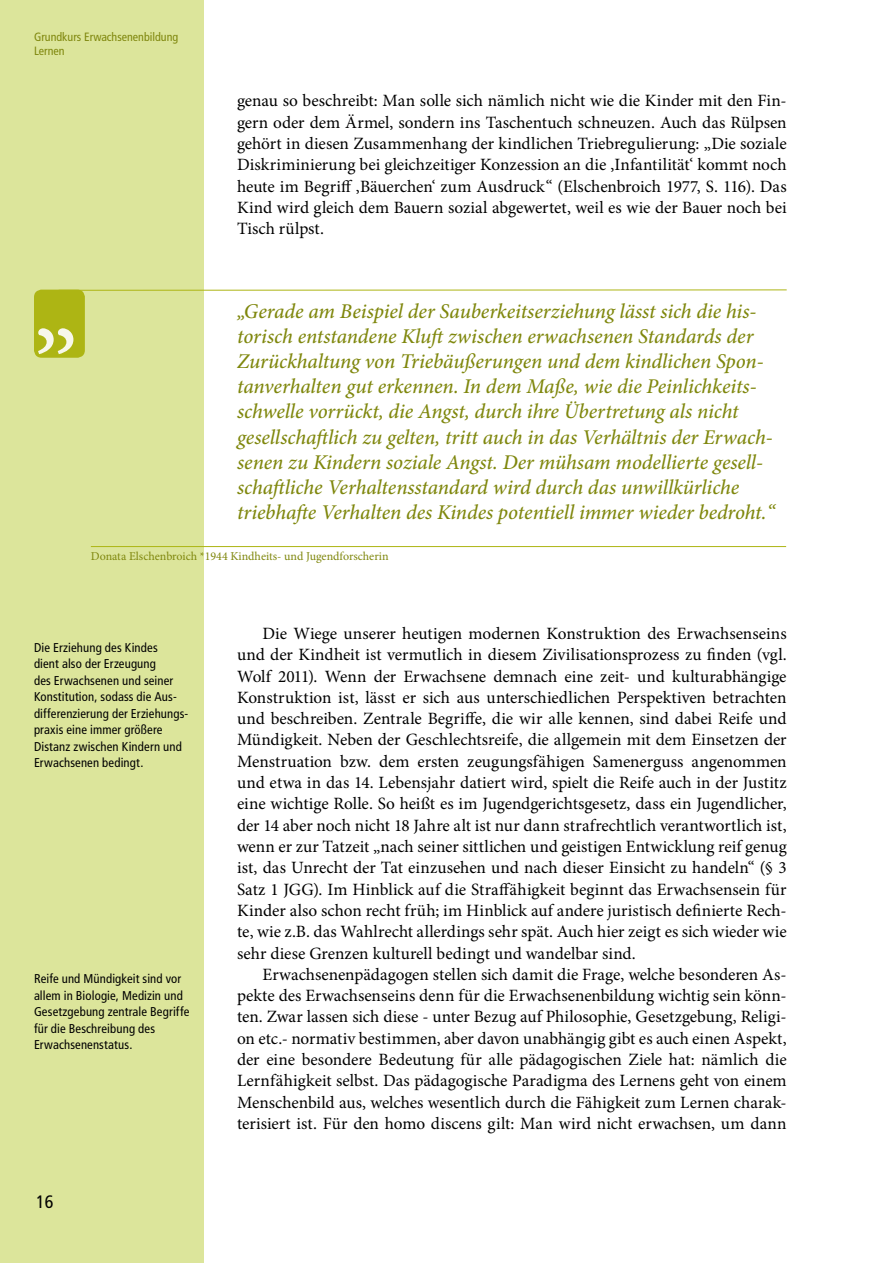
<style>
.page{position:relative;width:893px;height:1263px;background:#fff}
.page>*{position:absolute;margin:0;border:0;box-sizing:border-box;transform-origin:0 0}
.t1{font:italic 500 21px/25.2px "Minion Pro";letter-spacing:-.005em;color:#7f870d}
.t2{font:condensed 18px "Frutiger LT";color:#000}
.t3{font:17.25px/21.3px "Minion Pro";color:#000;text-align:justify}
.t4{font:condensed 12.75px/16.5px "Frutiger LT";letter-spacing:.01em;color:#000}
.t5{font:12px "Minion Pro";letter-spacing:-.005em;color:#7f870d}
.t6{font:condensed 12px/14.4px "Frutiger LT";color:#7f870d}
</style>
<div class="page">
<div style="left:0;top:0;width:204px;height:1263px;background:#dce59b"></div>
<hr style="left:91px;top:546px;width:695px;height:1px;background:#adb514">
<hr style="left:59px;top:289px;width:728px;height:2px;background:#adb514">
<div style="left:34px;top:290px;width:51px;height:68px;background:#adb514;border-radius:8px"></div>
<svg style="left:38px;top:328px;width:35px;height:26px"></svg>
<p class="t6" style="left:34px;top:30px;width:146px">Grundkurs Erwachsenenbildung<br>Lernen</p>
<p class="t3" style="left:237px;top:90px;width:551px">genau so beschreibt: Man solle sich nämlich nicht wie die Kinder mit den Fin&shy;gern oder dem Ärmel, sondern ins Taschentuch schneuzen. Auch das Rülpsen gehört in diesen Zusammenhang der kindlichen Triebregulierung: „Die soziale Diskriminierung bei gleichzeitiger Konzession an die ,Infantilität‘ kommt noch heute im Begriff ,Bäuerchen‘ zum Ausdruck“ (Elschenbroich 1977, S. 116). Das Kind wird gleich dem Bauern sozial abgewertet, weil es wie der Bauer noch bei Tisch rülpst.</p>
<p class="t1" style="left:237px;top:298px;width:539px">„Gerade am Beispiel der Sauberkeitserziehung lässt sich die his&shy;torisch entstandene Kluft zwischen erwachsenen Standards der Zurückhaltung von Triebäußerungen und dem kindlichen Spon&shy;tanverhalten gut erkennen. In dem Maße, wie die Peinlichkeits&shy;schwelle vorrückt, die Angst, durch ihre Übertretung als nicht gesellschaftlich zu gelten, tritt auch in das Verhältnis der Erwach&shy;senen zu Kindern soziale Angst. Der mühsam modellierte gesell&shy;schaftliche Verhaltensstandard wird durch das unwillkürliche triebhafte Verhalten des Kindes potentiell immer wieder bedroht.“</p>
<p class="t5" style="left:91px;top:548px;width:299px">Donata Elschenbroich *1944 Kindheits- und Jugendforscherin</p>
<p class="t4" style="left:34px;top:639px;width:156px">Die Erziehung des Kindes<br>dient also der Erzeugung<br>des Erwachsenen und seiner<br>Konstitution, sodass die Aus&shy;differenzierung der Erziehungs&shy;praxis eine immer größere<br>Distanz zwischen Kindern und<br>Erwachsenen bedingt.</p>
<p class="t4" style="left:34px;top:971px;width:157px">Reife und Mündigkeit sind vor allem in Biologie, Medizin und<br>Gesetzgebung zentrale Begriffe für die Beschreibung des<br>Erwachsenenstatus.</p>
<p class="t2" style="left:36px;top:1192px;width:19px">16</p>
<p class="t3" style="left:237px;top:623px;width:551px;text-indent:26px">Die Wiege unserer heutigen modernen Konstruktion des Erwachsenseins und der Kindheit ist vermutlich in diesem Zivilisationsprozess zu finden (vgl.<br>Wolf 2011). Wenn der Erwachsene demnach eine zeit- und kulturabhängige Konstruktion ist, lässt er sich aus unterschiedlichen Perspektiven betrachten und beschreiben. Zentrale Begriffe, die wir alle kennen, sind dabei Reife und Mündigkeit. Neben der Geschlechtsreife, die allgemein mit dem Einsetzen der Menstruation bzw. dem ersten zeugungsfähigen Samenerguss angenommen und etwa in das 14. Lebensjahr datiert wird, spielt die Reife auch in der Justitz eine wichtige Rolle. So heißt es im Jugendgerichtsgesetz, dass ein Jugendlicher, der 14 aber noch nicht 18 Jahre alt ist nur dann strafrechtlich verantwortlich ist, wenn er zur Tatzeit „nach seiner sittlichen und geistigen Entwicklung reif genug ist, das Unrecht der Tat einzusehen und nach dieser Einsicht zu handeln“ (§ 3<br>Satz 1 JGG). Im Hinblick auf die Straffähigkeit beginnt das Erwachsensein für Kinder also schon recht früh; im Hinblick auf andere juristisch definierte Rech&shy;te, wie z.B. das Wahlrecht allerdings sehr spät. Auch hier zeigt es sich wieder wie sehr diese Grenzen kulturell bedingt und wandelbar sind.</p>
<p class="t3" style="left:237px;top:964px;width:551px;text-indent:26px">Erwachsenenpädagogen stellen sich damit die Frage, welche besonderen As&shy;pekte des Erwachsenseins denn für die Erwachsenenbildung wichtig sein könn&shy;ten. Zwar lassen sich diese - unter Bezug auf Philosophie, Gesetzgebung, Religi&shy;on etc.- normativ bestimmen, aber davon unabhängig gibt es auch einen Aspekt, der eine besondere Bedeutung für alle pädagogischen Ziele hat: nämlich die Lernfähigkeit selbst. Das pädagogische Paradigma des Lernens geht von einem Menschenbild aus, welches wesentlich durch die Fähigkeit zum Lernen charak&shy;terisiert ist. Für den homo discens gilt: Man wird nicht erwachsen, um dann</p>
</div>
